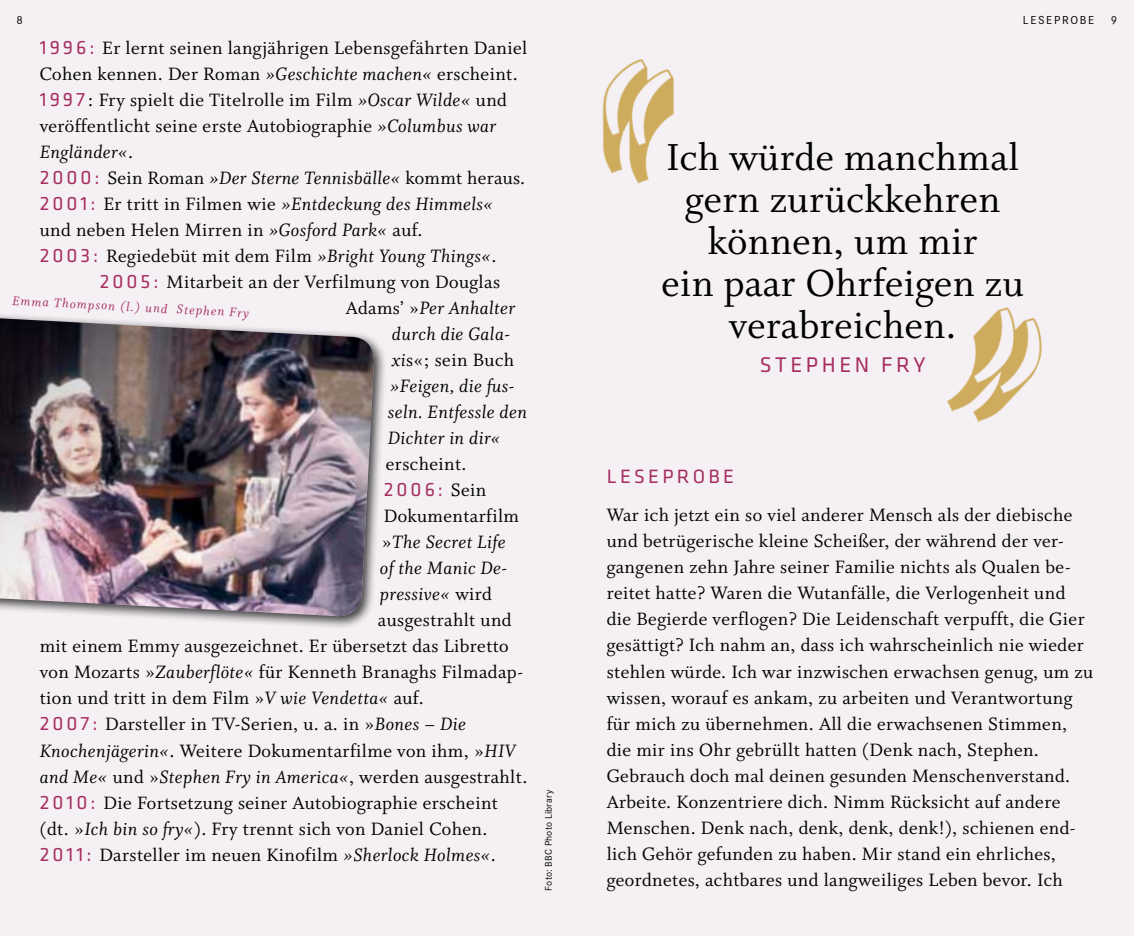
<style>
.page{position:relative;width:1134px;height:936px;background:#fff}
.page>*{position:absolute;margin:0;border:0;box-sizing:border-box;transform-origin:0 0}
.t1{font:42px/42px "Whitman Roman LF";letter-spacing:.01em;color:#000;text-align:center}
.t2{font:22px "Klavika";letter-spacing:.165em;color:#a72e62}
.t3{font:20px/26px "Whitman Roman LF";letter-spacing:.02em;color:#000}
.t4{font:20px/26px "Whitman Italic LF";letter-spacing:.02em;color:#000}
.t5{font:20px "Klavika";letter-spacing:.165em;color:#a72e62}
.t6{font:14px "Whitman Italic LF";color:#a72e62}
.t7{font:12px "Corporate S";color:#000}
.t8{font:10px "Corporate S";letter-spacing:.02em;color:#000}
.s1{font-family:"Klavika";color:#a72e62}
.s2{font-family:"Whitman Italic LF"}
.s3{font-family:"Whitman Roman LF"}
.s4{font-family:"Whitman Roman LF";color:#000}
</style>
<div class="page">
<div style="left:0;top:0;width:1134px;height:935px;background:#f4f0f4"></div>
<div style="left:0;top:312px;width:388px;height:317px;background:#000;opacity:.75"></div>
<img style="left:0;top:318px;width:375px;height:299px">
<img style="left:602px;top:59px;width:73px;height:125px">
<img style="left:946px;top:307px;width:97px;height:116px">
<p class="t7" style="left:17px;top:13px;width:8px">8</p>
<p class="t3" style="left:40px;top:35px;width:489px"><span class="s1">1 9 9 6 :</span> Er lernt seinen langjährigen Lebensgefährten Daniel Cohen kennen. Der Roman <span class="s2">»Geschichte machen«</span> erscheint.<br><span class="s1">1 9 9 7</span> : Fry spielt die Titelrolle im Film <span class="s2">»Oscar Wilde«</span> und veröffentlicht seine erste Autobiographie <span class="s2">»Columbus war</span></p>
<p class="t4" style="left:40px;top:140px;width:487px">Engländer«<span class="s3">.<br></span><span class="s1">2 0 0 0 :</span> <span class="s3">Sein Roman</span> »Der Sterne Tennisbälle« <span class="s3">kommt heraus.<br></span><span class="s1">2 0 0 1 :</span> <span class="s3">Er tritt in Filmen wie</span> »Entdeckung des Himmels«</p>
<p class="t3" style="left:40px;top:217px;width:384px">und neben Helen Mirren in <span class="s2">»Gosford Park«</span> auf.</p>
<p class="t3" style="left:40px;top:243px;width:458px"><span class="s1">2 0 0 3 :</span> Regiedebüt mit dem Film <span class="s2">»Bright Young Things«</span>.</p>
<p class="t3" style="left:100px;top:269px;width:402px"><span class="s1">2 0 0 5 :</span> Mitarbeit an der Verfilmung von Douglas</p>
<p class="t4" style="left:346px;top:296px;width:171px;text-align:right"><span class="s3">Adams’ »</span>Per Anhalter durch die Gala-</p>
<p class="t3" style="left:392px;top:347px;width:124px"><span class="s2">xi</span>s«; sein Buch</p>
<p class="t4" style="left:388px;top:374px;width:141px">»Feigen, die fus&shy;seln. Entfessle den<br>Dichter in dir«</p>
<p class="t3" style="left:386px;top:451px;width:82px">erscheint.</p>
<p class="t5" style="left:384px;top:479px;width:104px">2006: <span class="s4">Sein</span></p>
<p class="t3" style="left:384px;top:503px;width:137px">Dokumentarfilm</p>
<p class="t4" style="left:380px;top:530px;width:129px;text-align:justify"><span class="s3">»</span>The Secret Life of the Manic De&shy;pressive« <span class="s3">wird</span></p>
<p class="t3" style="left:40px;top:607px;width:485px;text-indent:338px">ausgestrahlt und mit einem Emmy ausgezeichnet. Er übersetzt das Libretto von Mozarts »<span class="s2">Zauberflöte«</span> für Kenneth Branaghs Filmadap&shy;tion und tritt in dem Film »<span class="s2">V wie Vendetta«</span> auf.<br><span class="s1">2 0 0 7 :</span> Darsteller in TV-Serien, u. a. in »<span class="s2">Bones – Die Knochenjägerin«</span>. Weitere Dokumentarfilme von ihm, »<span class="s2">HIV</span></p>
<p class="t4" style="left:40px;top:764px;width:489px">and Me« <span class="s3">und »</span>Stephen Fry in America«<span class="s3">, werden ausgestrahlt.</span></p>
<p class="t3" style="left:40px;top:789px;width:460px"><span class="s1">2 0 1 0 :</span> Die Fortsetzung seiner Autobiographie erscheint (dt. »<span class="s2">Ich bin so fry«</span>). Fry trennt sich von Daniel Cohen.<br><span class="s1">2 0 1 1 :</span> Darsteller im neuen Kinofilm <span class="s2">»Sherlock Holmes«</span>.</p>
<p class="t6" style="left:13px;top:293px;width:239px;rotate:3deg">Emma Thompson (l.) und Stephen Fry</p>
<p class="t8" style="left:543px;top:890px;width:102px;rotate:-90deg">FOTO: BBC PHOTO LIBRARY</p>
<p class="t7" style="left:1023px;top:14px;width:73px">L ESEPROB E</p>
<p class="t7" style="left:1111px;top:14px;width:8px">9</p>
<h1 class="t1" style="left:662px;top:137px;width:364px">Ich würde manchmal gern zurückkehren können, um mir<br>ein paar Ohrfeigen zu verabreichen.</h1>
<p class="t2" style="left:760px;top:353px;width:167px">STEPHEN FRY</p>
<p class="t5" style="left:607px;top:466px;width:129px">L ES EPROB E</p>
<p class="t3" style="left:607px;top:502px;width:488px">War ich jetzt ein so viel anderer Mensch als der diebische und betrügerische kleine Scheißer, der während der ver&shy;gangenen zehn Jahre seiner Familie nichts als Qualen be&shy;reitet hatte? Waren die Wutanfälle, die Verlogenheit und die Begierde verflogen? Die Leidenschaft verpufft, die Gier gesättigt? Ich nahm an, dass ich wahrscheinlich nie wieder stehlen würde. Ich war inzwischen erwachsen genug, um zu wissen, worauf es ankam, zu arbeiten und Verantwortung für mich zu übernehmen. All die erwachsenen Stimmen, die mir ins Ohr gebrüllt hatten (Denk nach, Stephen.<br>Gebrauch doch mal deinen gesunden Menschenverstand.<br>Arbeite. Konzentriere dich. Nimm Rücksicht auf andere Menschen. Denk nach, denk, denk, denk!), schienen end&shy;lich Gehör gefunden zu haben. Mir stand ein ehrliches, geordnetes, achtbares und langweiliges Leben bevor. Ich</p>
</div>
